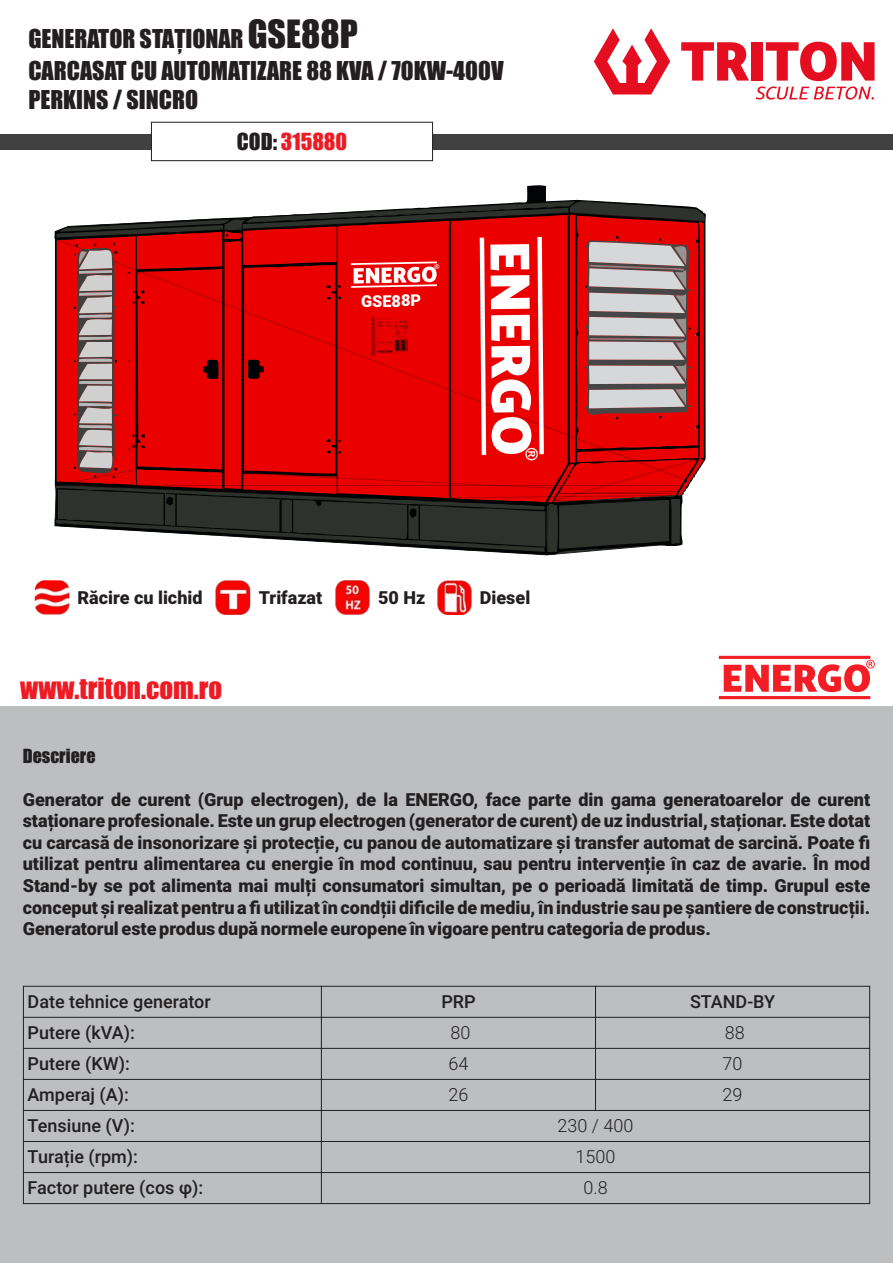
<style>
.page{position:relative;width:893px;height:1263px;background:#fff}
.page>*{position:absolute;margin:0;border:0;box-sizing:border-box;transform-origin:0 0}
.t1{font:27px "Impact";color:#ed1c24}
.t2{font:24px/31.8px "Impact";color:#231f20}
.t3{font:21.75px "Impact";color:#ed1c24}
.t4{font:900 18px/21.6px "Roboto";color:#231f20;text-align:justify}
.t5{font:500 18px "Roboto";color:#231f20}
.t6{font:300 18px "Roboto";color:#231f20}
.t7{font:18px "Impact";color:#231f20}
.t8{font:900 16.35px "Roboto";color:#fff}
.s1{font-size:36px}
.s2{color:#231f20}
</style>
<div class="page">
<div style="left:0;top:135px;width:893px;height:15px;background:#414142"></div>
<svg style="left:151px;top:121px;width:282px;height:40px"></svg>
<svg style="left:681px;top:42px;width:68px;height:39px"></svg>
<div style="left:752px;top:42px;width:11px;height:39px;background:#e40e20"></div>
<svg style="left:756px;top:42px;width:118px;height:58px"></svg>
<svg style="left:594px;top:28px;width:76px;height:66px"></svg>
<svg style="left:719px;top:656px;width:156px;height:43px"></svg>
<div style="left:0;top:706px;width:893px;height:557px;background:#bcbec0"></div>
<img style="left:35px;top:580px;width:35px;height:35px">
<img style="left:215px;top:580px;width:35px;height:35px;border-radius:10px">
<img style="left:335px;top:580px;width:35px;height:35px;border-radius:10px">
<img style="left:437px;top:580px;width:35px;height:35px">
<hr style="left:23px;top:986px;width:1px;height:218px;background:#231f20">
<hr style="left:321px;top:986px;width:1px;height:218px;background:#231f20">
<hr style="left:595px;top:986px;width:1px;height:125px;background:#231f20">
<hr style="left:869px;top:986px;width:1px;height:218px;background:#231f20">
<hr style="left:23px;top:1203px;width:847px;height:1px;background:#231f20">
<hr style="left:23px;top:1172px;width:847px;height:1px;background:#231f20">
<hr style="left:23px;top:1141px;width:847px;height:1px;background:#231f20">
<hr style="left:23px;top:1110px;width:847px;height:1px;background:#231f20">
<hr style="left:23px;top:1079px;width:847px;height:1px;background:#231f20">
<hr style="left:23px;top:1048px;width:847px;height:1px;background:#231f20">
<hr style="left:23px;top:1017px;width:847px;height:1px;background:#231f20">
<hr style="left:23px;top:986px;width:847px;height:1px;background:#231f20">
<svg style="left:54px;top:196px;width:652px;height:360px"></svg>
<h2 class="t2" style="left:28px;top:24px;width:477px">GENERATOR STAȚIONAR <span class="s1">GSE88P<br></span>CARCASAT CU AUTOMATIZARE 88 KVA / 70KW-400V</h2>
<h2 class="t2" style="left:28px;top:85px;width:171px">PERKINS / SINCRO</h2>
<p class="t3" style="left:237px;top:133px;width:112px"><span class="s2">COD:</span> 315880</p>
<p class="t8" style="left:361px;top:295px;width:62px;rotate:-1deg">GSE88P</p>
<p class="t4" style="left:78px;top:589px;width:127px">Răcire cu lichid</p>
<p class="t4" style="left:259px;top:589px;width:65px">Trifazat</p>
<p class="t4" style="left:378px;top:589px;width:49px">50 Hz</p>
<p class="t4" style="left:480px;top:589px;width:52px">Diesel</p>
<h1 class="t1" style="left:20px;top:677px;width:204px">www.triton.com.ro</h1>
<p class="t7" style="left:23px;top:748px;width:74px">Descriere</p>
<p class="t4" style="left:23px;top:790px;width:849px">Generator de curent (Grup electrogen), de la ENERGO, face parte din gama generatoarelor de curent staționare profesionale. Este un grup electrogen (generator de curent) de uz industrial, staționar. Este dotat cu carcasă de insonorizare și protecție, cu panou de automatizare și transfer automat de sarcină. Poate fi utilizat pentru alimentarea cu energie în mod continuu, sau pentru intervenție în caz de avarie. În mod Stand-by se pot alimenta mai mulți consumatori simultan, pe o perioadă limitată de timp. Grupul este conceput și realizat pentru a fi utilizat în condții dificile de mediu, în industrie sau pe șantiere de construcții.<br>Generatorul este produs după normele europene în vigoare pentru categoria de produs.</p>
<p class="t5" style="left:28px;top:994px;width:185px">Date tehnice generator</p>
<p class="t5" style="left:441px;top:994px;width:36px">PRP</p>
<p class="t5" style="left:690px;top:994px;width:86px">STAND-BY</p>
<p class="t5" style="left:28px;top:1026px;width:109px">Putere (kVA):</p>
<p class="t6" style="left:451px;top:1026px;width:21px">80</p>
<p class="t6" style="left:725px;top:1026px;width:21px">88</p>
<p class="t5" style="left:28px;top:1057px;width:104px">Putere (KW):</p>
<p class="t6" style="left:448px;top:1057px;width:21px">64</p>
<p class="t6" style="left:723px;top:1057px;width:21px">70</p>
<p class="t5" style="left:28px;top:1088px;width:103px">Amperaj (A):</p>
<p class="t6" style="left:448px;top:1088px;width:21px">26</p>
<p class="t6" style="left:723px;top:1088px;width:21px">29</p>
<p class="t5" style="left:28px;top:1119px;width:109px">Tensiune (V):</p>
<p class="t6" style="left:558px;top:1119px;width:77px">230 / 400</p>
<p class="t5" style="left:28px;top:1150px;width:112px">Turație (rpm):</p>
<p class="t6" style="left:576px;top:1150px;width:41px">1500</p>
<p class="t5" style="left:28px;top:1181px;width:177px">Factor putere (cos φ):</p>
<p class="t6" style="left:583px;top:1181px;width:26px">0.8</p>
</div>
